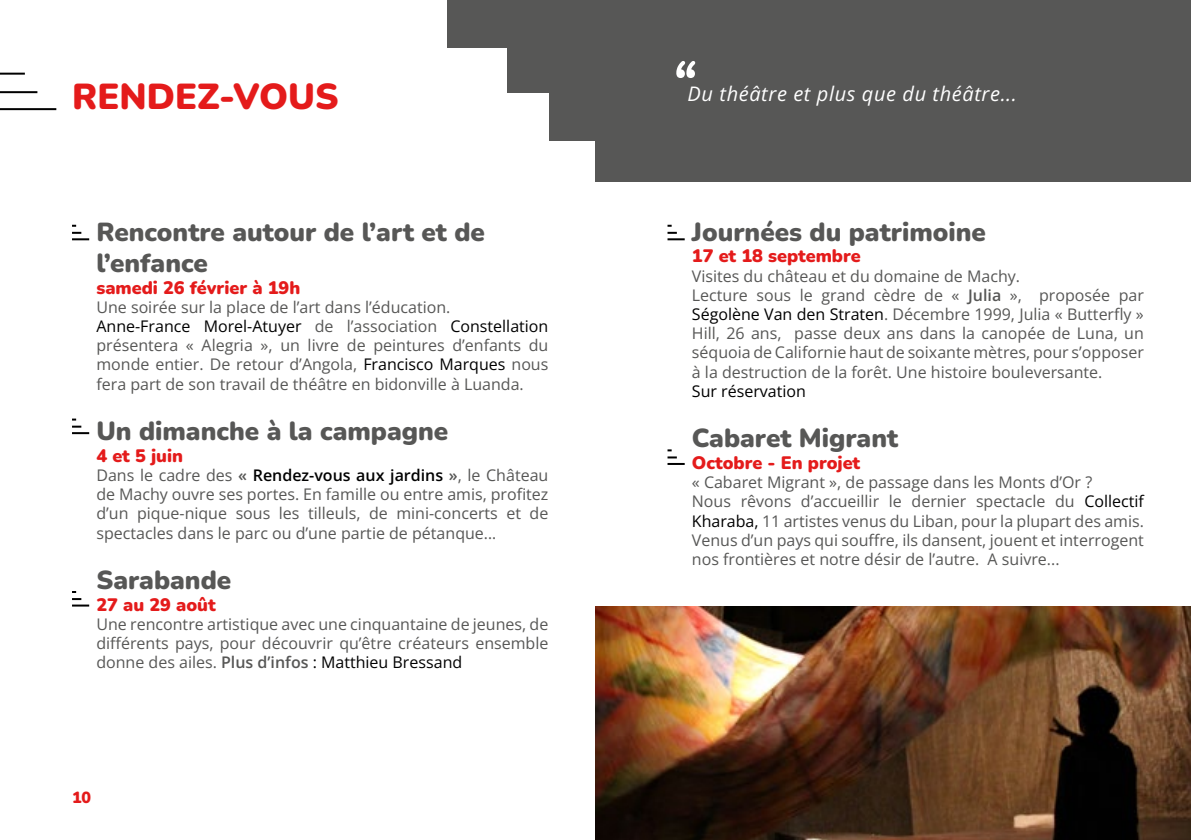
<style>
.page{position:relative;width:1191px;height:840px;background:#fff}
.page>*{position:absolute;margin:0;border:0;box-sizing:border-box;transform-origin:0 0}
.t1{font:italic 200 80px "Nunito";color:#fff}
.t2{font:200 36px "Nunito";color:#e41b1b}
.t3{font:200 26px/31.2px "Nunito";color:#575756}
.t4{font:italic 20px "Open Sans";letter-spacing:.03em;color:#fff}
.t5{font:200 18px "Nunito";color:#e41b1b}
.t6{font:16px/19.2px "Open Sans";color:#575756}
.t7{font:16px "Open Sans";color:#000}
.t8{font:200 16px "Nunito";color:#e41b1b}
.s1{color:#000}
.s2{font-weight:600}
.s3{font-weight:600;color:#000}
</style>
<div class="page">
<hr style="left:0;top:73px;width:25px;height:2px;background:#000">
<hr style="left:0;top:91px;width:37px;height:2px;background:#000">
<hr style="left:0;top:108px;width:56px;height:2px;background:#000">
<div style="left:447px;top:0;width:177px;height:48px;background:#575756"></div>
<div style="left:507px;top:45px;width:148px;height:48px;background:#575756"></div>
<svg style="left:72px;top:225px;width:17px;height:15px"></svg>
<svg style="left:72px;top:418px;width:17px;height:16px"></svg>
<svg style="left:72px;top:591px;width:17px;height:15px"></svg>
<img style="left:595px;top:606px;width:596px;height:233px">
<div style="left:595px;top:0;width:596px;height:181px;background:#575756"></div>
<div style="left:549px;top:82px;width:148px;height:59px;background:#575756"></div>
<svg style="left:667px;top:225px;width:17px;height:15px"></svg>
<svg style="left:667px;top:449px;width:17px;height:15px"></svg>
<h2 class="t2" style="left:72px;top:72px;width:268px">RENDEZ-VOUS</h2>
<h3 class="t3" style="left:96px;top:215px;width:390px">Rencontre autour de l’art et de l’enfance</h3>
<p class="t5" style="left:96px;top:275px;width:205px">samedi 26 février à 19h</p>
<p class="t6" style="left:96px;top:297px;width:453px">Une soirée sur la place de l’art dans l’éducation.<br><span class="s1">Anne-France Morel-Atuyer</span> de l’association <span class="s1">Constellation </span>présentera « Alegria », un livre de peintures d’enfants du monde entier. De retour d’Angola, <span class="s1">Francisco Marques</span> nous fera part de son travail de théâtre en bidonville à Luanda.</p>
<h3 class="t3" style="left:96px;top:414px;width:353px">Un dimanche à la campagne</h3>
<p class="t5" style="left:96px;top:443px;width:88px">4 et 5 juin</p>
<p class="t6" style="left:96px;top:465px;width:453px;text-align:justify">Dans le cadre des <span class="s2">«</span> <span class="s3">Rendez-vous aux jardins</span> <span class="s2">»</span>, le Château de Machy ouvre ses portes. En famille ou entre amis, profitez d’un pique-nique sous les tilleuls, de mini-concerts et de spectacles dans le parc ou d’une partie de pétanque…</p>
<h3 class="t3" style="left:96px;top:563px;width:136px">Sarabande</h3>
<p class="t5" style="left:96px;top:591px;width:121px">27 au 29 août</p>
<p class="t6" style="left:96px;top:613px;width:453px;text-align:justify">Une rencontre artistique avec une cinquantaine de jeunes, de différents pays, pour découvrir qu’être créateurs ensemble donne des ailes. <span class="s2">Plus d’infos</span> <span class="s1">: Matthieu Bressand</span></p>
<p class="t8" style="left:72px;top:785px;width:21px">10</p>
<h1 class="t1" style="left:667px;top:34px;width:30px">‘‘</h1>
<p class="t4" style="left:687px;top:80px;width:331px">Du théâtre et plus que du théâtre...</p>
<h3 class="t3" style="left:692px;top:215px;width:295px">Journées du patrimoine</h3>
<p class="t5" style="left:692px;top:243px;width:170px">17 et 18 septembre</p>
<p class="t6" style="left:692px;top:265px;width:453px">Visites du château et du domaine de Machy.<br>Lecture sous le grand cèdre de « <span class="s2">Julia</span> », proposée par <span class="s1">Ségolène Van den Straten</span>. Décembre 1999, Julia « Butterfly » Hill, 26 ans, passe deux ans dans la canopée de Luna, un séquoia de Californie haut de soixante mètres, pour s’opposer à la destruction de la forêt. Une histoire bouleversante.</p>
<p class="t7" style="left:692px;top:380px;width:116px">Sur réservation</p>
<h3 class="t3" style="left:692px;top:421px;width:208px">Cabaret Migrant</h3>
<p class="t5" style="left:692px;top:450px;width:170px">Octobre - En projet</p>
<p class="t6" style="left:692px;top:472px;width:453px">« Cabaret Migrant », de passage dans les Monts d’Or ?<br>Nous rêvons d’accueillir le dernier spectacle du <span class="s1">Collectif Kharaba,</span> 11 artistes venus du Liban, pour la plupart des amis.<br>Venus d’un pays qui souffre, ils dansent, jouent et interrogent nos frontières et notre désir de l’autre. A suivre...</p>
</div>
